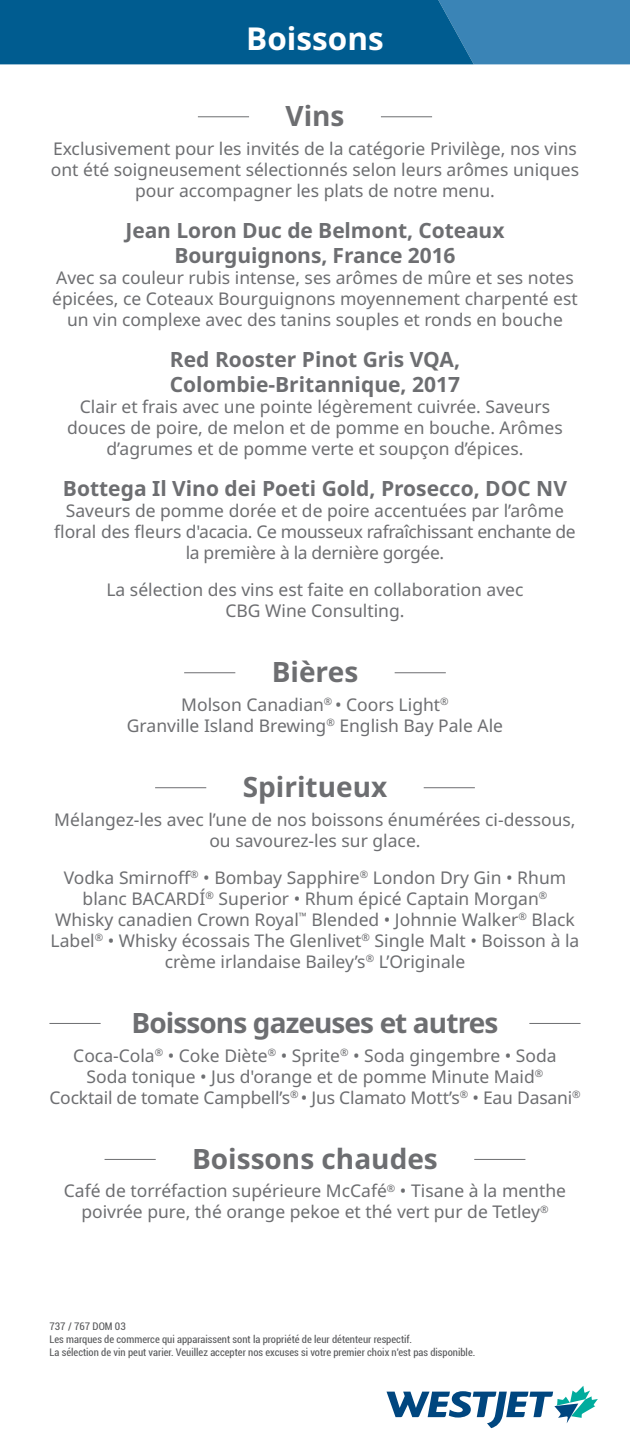
<style>
.page{position:relative;width:630px;height:1449px;background:#fff}
.page>*{position:absolute;margin:0;border:0;box-sizing:border-box;transform-origin:0 0}
.t1{font:700 31.5px "Noto Sans";color:#fff}
.t2{font:700 28px "Noto Sans";color:#6d6e71}
.t3{font:700 28px "Noto Sans";letter-spacing:-.03em;color:#6d6e71}
.t4{font:700 21px/25.2px "Noto Sans";color:#6d6e71;text-align:center}
.t5{font:17.5px/21px "Noto Sans";color:#6d6e71;text-align:center}
.t6{font:17.5px/21px "Noto Sans";letter-spacing:-.02em;color:#6d6e71;text-align:center}
.t7{font:condensed 10.5px/12.6px "Roboto";color:#58595b}
</style>
<div class="page">
<svg style="left:0;top:0;width:630px;height:64px;background:#0f669a"></svg>
<hr style="left:198px;top:116px;width:51px;height:1px;background:#6d6e71">
<hr style="left:381px;top:116px;width:51px;height:1px;background:#6d6e71">
<hr style="left:184px;top:672px;width:51px;height:1px;background:#6d6e71">
<hr style="left:395px;top:672px;width:51px;height:1px;background:#6d6e71">
<hr style="left:155px;top:787px;width:51px;height:1px;background:#6d6e71">
<hr style="left:424px;top:787px;width:51px;height:1px;background:#6d6e71">
<hr style="left:49px;top:1023px;width:52px;height:1px;background:#6d6e71">
<hr style="left:529px;top:1023px;width:52px;height:1px;background:#6d6e71">
<hr style="left:105px;top:1159px;width:51px;height:1px;background:#6d6e71">
<hr style="left:474px;top:1159px;width:51px;height:1px;background:#6d6e71">
<svg style="left:387px;top:1386px;width:211px;height:42px"></svg>
<h1 class="t1" style="left:246px;top:16px;width:139px">Boissons</h1>
<h2 class="t2" style="left:285px;top:96px;width:61px">Vins</h2>
<p class="t5" style="left:51px;top:138px;width:530px">Exclusivement pour les invités de la catégorie Privilège, nos vins ont été soigneusement sélectionnés selon leurs arômes uniques pour accompagner les plats de notre menu.</p>
<p class="t4" style="left:126px;top:218px;width:380px">Jean Loron Duc de Belmont, Coteaux<br>Bourguignons, France 2016</p>
<p class="t5" style="left:52px;top:268px;width:527px">Avec sa couleur rubis intense, ses arômes de mûre et ses notes épicées, ce Coteaux Bourguignons moyennement charpenté est un vin complexe avec des tanins souples et ronds en bouche</p>
<p class="t4" style="left:170px;top:347px;width:292px;text-align:left">Red Rooster Pinot Gris VQA,<br>Colombie-Britannique, 2017</p>
<p class="t5" style="left:67px;top:397px;width:497px">Clair et frais avec une pointe légèrement cuivrée. Saveurs douces de poire, de melon et de pomme en bouche. Arômes d’agrumes et de pomme verte et soupçon d’épices.</p>
<p class="t4" style="left:63px;top:476px;width:506px">Bottega Il Vino dei Poeti Gold, Prosecco, DOC NV</p>
<p class="t6" style="left:54px;top:501px;width:523px">Saveurs de pomme dorée et de poire accentuées par l’arôme floral des fleurs d'acacia. Ce mousseux rafraîchissant enchante de la première à la dernière gorgée.</p>
<p class="t5" style="left:106px;top:579px;width:419px">La sélection des vins est faite en collaboration avec<br>CBG Wine Consulting.</p>
<h2 class="t2" style="left:272px;top:652px;width:88px">Bières</h2>
<p class="t5" style="left:127px;top:694px;width:378px">Molson Canadian<sup>®</sup> • Coors Light<sup>®<br></sup>Granville Island Brewing<sup>®</sup> English Bay Pale Ale</p>
<h2 class="t2" style="left:243px;top:767px;width:146px">Spiritueux</h2>
<p class="t5" style="left:54px;top:809px;width:523px">Mélangez-les avec l’une de nos boissons énumérées ci-dessous, ou savourez-les sur glace.</p>
<p class="t5" style="left:51px;top:867px;width:530px">Vodka Smirnoff<sup>®</sup> • Bombay Sapphire<sup>®</sup> London Dry Gin • Rhum blanc BACARDÍ<sup>®</sup> Superior • Rhum épicé Captain Morgan<sup>®<br></sup>Whisky canadien Crown Royal<sup>™</sup> Blended • Johnnie Walker<sup>®</sup> Black Label<sup>®</sup> • Whisky écossais The Glenlivet<sup>®</sup> Single Malt • Boisson à la crème irlandaise Bailey’s<sup>®</sup> L’Originale</p>
<h2 class="t3" style="left:132px;top:1003px;width:369px">Boissons gazeuses et autres</h2>
<p class="t5" style="left:49px;top:1045px;width:533px">Coca-Cola<sup>®</sup> • Coke Diète<sup>®</sup> • Sprite<sup>®</sup> • Soda gingembre • Soda<br>Soda tonique • Jus d'orange et de pomme Minute Maid<sup>®<br></sup>Cocktail de tomate Campbell’s<sup>®</sup> • Jus Clamato Mott’s<sup>®</sup> • Eau Dasani<sup>®</sup></p>
<h2 class="t2" style="left:192px;top:1139px;width:247px">Boissons chaudes</h2>
<p class="t5" style="left:64px;top:1181px;width:504px">Café de torréfaction supérieure McCafé<sup>®</sup> • Tisane à la menthe poivrée pure, thé orange pekoe et thé vert pur de Tetley<sup>®</sup></p>
<p class="t7" style="left:49px;top:1320px;width:427px">737 / 767 DOM 03<br>Les marques de commerce qui apparaissent sont la propriété de leur détenteur respectif.<br>La sélection de vin peut varier. Veuillez accepter nos excuses si votre premier choix n'est pas disponible.</p>
</div>
